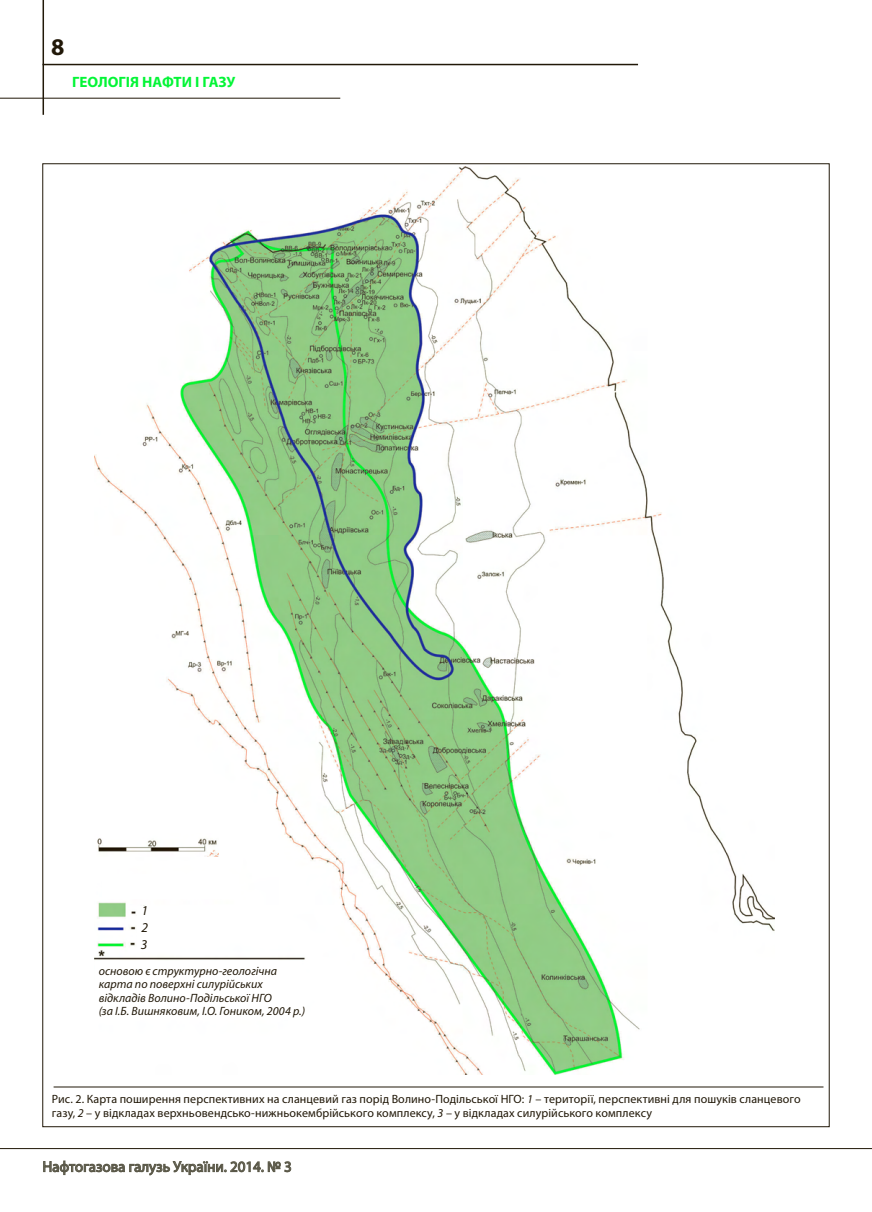
<style>
.page{position:relative;width:872px;height:1212px;background:#fff}
.page>*{position:absolute;margin:0;border:0;box-sizing:border-box;transform-origin:0 0}
.t1{font:700 24px "Myriad Pro";color:#211808}
.kolontitul{font:15px "Myriad Pro";color:#5b5949}
.Rubrika{font:700 15px "Myriad Pro";color:#03f536}
.Risunok_podpis{font:italic 13.5px "Myriad Pro";color:#211808}
.Risunok_podpis-2{font:12px/14.4px "Myriad Pro";letter-spacing:.01em;color:#211808}
.Risunok_podpis-3{font:italic 12px/13.5px "Myriad Pro";color:#211808}
.s1{font-style:italic}
</style>
<div class="page">
<hr style="left:43px;top:0;width:1px;height:115px;background:#211808">
<hr style="left:0;top:98px;width:340px;height:1px;background:#211808">
<hr style="left:43px;top:64px;width:595px;height:1px;background:#211808">
<hr style="left:0;top:1148px;width:872px;height:1px;background:#211808">
<svg style="left:43px;top:1160px;width:248px;height:16px"></svg>
<img style="left:94px;top:167px;width:681px;height:907px">
<img style="left:94px;top:833px;width:124px;height:24px">
<svg style="left:215px;top:172px;width:169px;height:50px"></svg>
<hr style="left:54px;top:1087px;width:769px;height:1px;background:#211808">
<div style="left:137px;top:906px;width:42px;height:46px;background:#fff"></div>
<div style="left:95px;top:961px;width:206px;height:59px;background:#fff"></div>
<div style="left:102px;top:874px;width:136px;height:25px;background:#fff"></div>
<p class="t1" style="left:51px;top:31px;width:15px">8</p>
<p class="Rubrika" style="left:72px;top:72px;width:164px">ГЕОЛОГІЯ НАФТИ І ГАЗУ</p>
<p class="Risunok_podpis" style="left:141px;top:902px;width:8px">1</p>
<p class="Risunok_podpis" style="left:141px;top:919px;width:8px">2</p>
<p class="Risunok_podpis" style="left:141px;top:936px;width:8px">3</p>
<p class="Risunok_podpis-3" style="left:99px;top:963px;width:208px">основою є структурно-геологічна карта по поверхні силурійських відкладів Волино-Подільської НГО<br>(за І.Б. Вишняковим, І.О. Гоником, 2004 р.)</p>
<p class="Risunok_podpis-2" style="left:52px;top:1091px;width:750px">Рис. 2. Карта поширення перспективних на сланцевий газ порід Волино-Подільської НГО: <span class="s1">1</span> – території, перспективні для пошуків сланцевого газу, <span class="s1">2</span> – у відкладах верхньовендсько-нижньокембрійського комплексу, <span class="s1">3</span> – у відкладах силурійського комплексу</p>
<p class="kolontitul" style="left:43px;top:1157px;width:251px">Нафтогазова галузь України. 2014. № 3</p>
</div>
